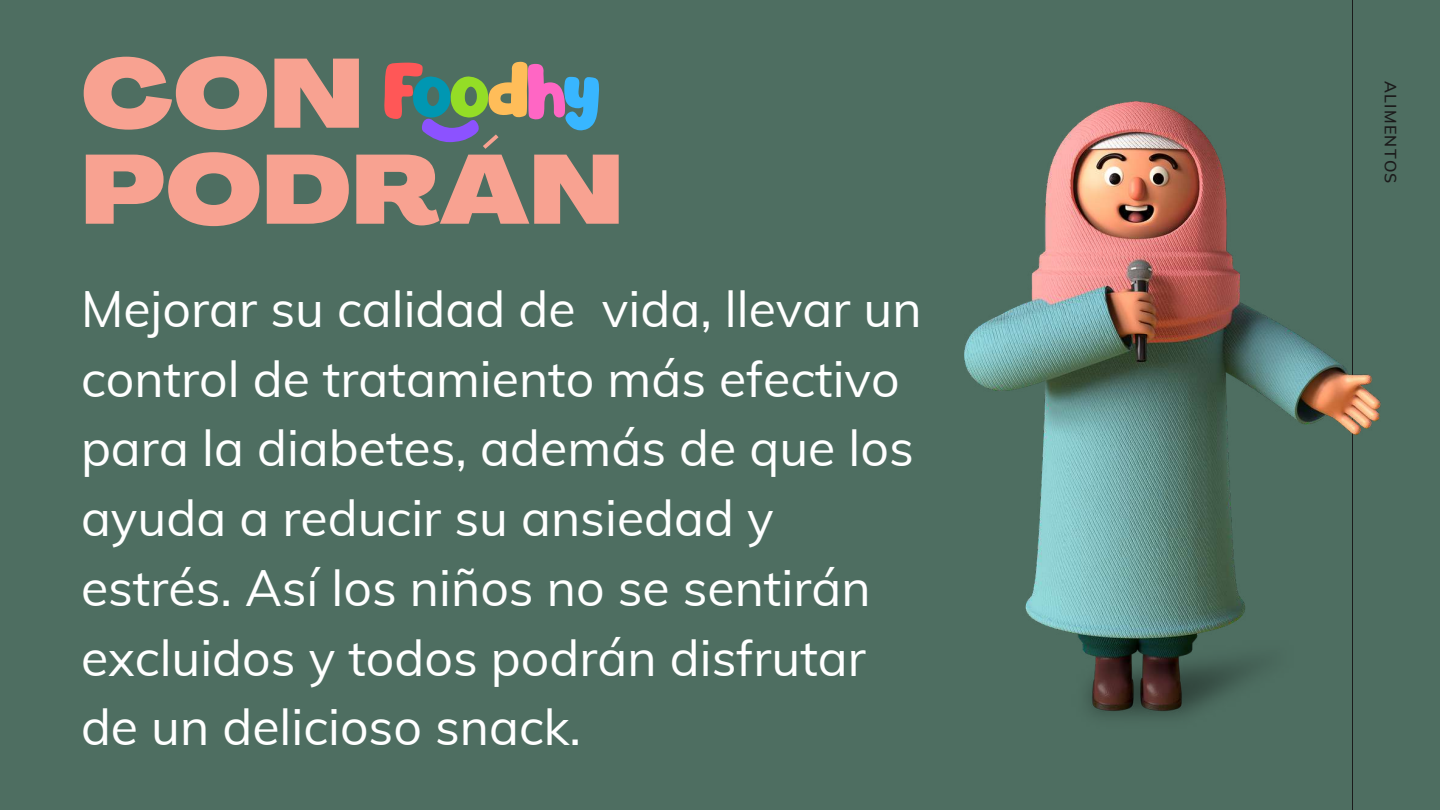
<style>
.page{position:relative;width:1440px;height:810px;background:#4e6e61}
.page>*{position:absolute;margin:0;border:0;box-sizing:border-box;transform-origin:0 0}
.t1{font:900 expanded 96px/96px "Agrandir";color:#f8a291}
.t2{font:68.3px "Mango";letter-spacing:-.055em;color:#ff5757}
.t3{font:68.3px "Mango";color:#8c52ff}
.t4{font:50px/69.8px "Muli";color:#fff}
.t5{font:600 16px "Muli";letter-spacing:.08em;color:#1b1b1b}
.s1{color:#0097b2}
.s2{color:#94dd26}
.s3{color:#ffbd59}
.s4{color:#ff66c4}
.s5{color:#38b6ff}
</style>
<div class="page">
<hr style="left:1352px;top:0;width:1px;height:810px;background:#1b1b1b">
<img style="left:964px;top:101px;width:417px;height:616px">
<h1 class="t1" style="left:81px;top:56px;width:544px">CON<br>PODRÁN</h1>
<h2 class="t2" style="left:382px;top:62px;width:220px">F<span class="s1">o</span><span class="s2">o</span><span class="s3">d</span><span class="s4">h</span><span class="s5">y</span></h2>
<h2 class="t3" style="left:421px;top:144px;width:29px;rotate:-90deg">(</h2>
<p class="t4" style="left:81px;top:273px;width:842px">Mejorar su calidad de vida, llevar un control de tratamiento más efectivo para la diabetes, además de que los ayuda a reducir su ansiedad y estrés. Así los niños no se sentirán excluidos y todos podrán disfrutar de un delicioso snack.</p>
<p class="t5" style="left:1401px;top:81px;width:104px;rotate:90deg">ALIMENTOS</p>
</div>
